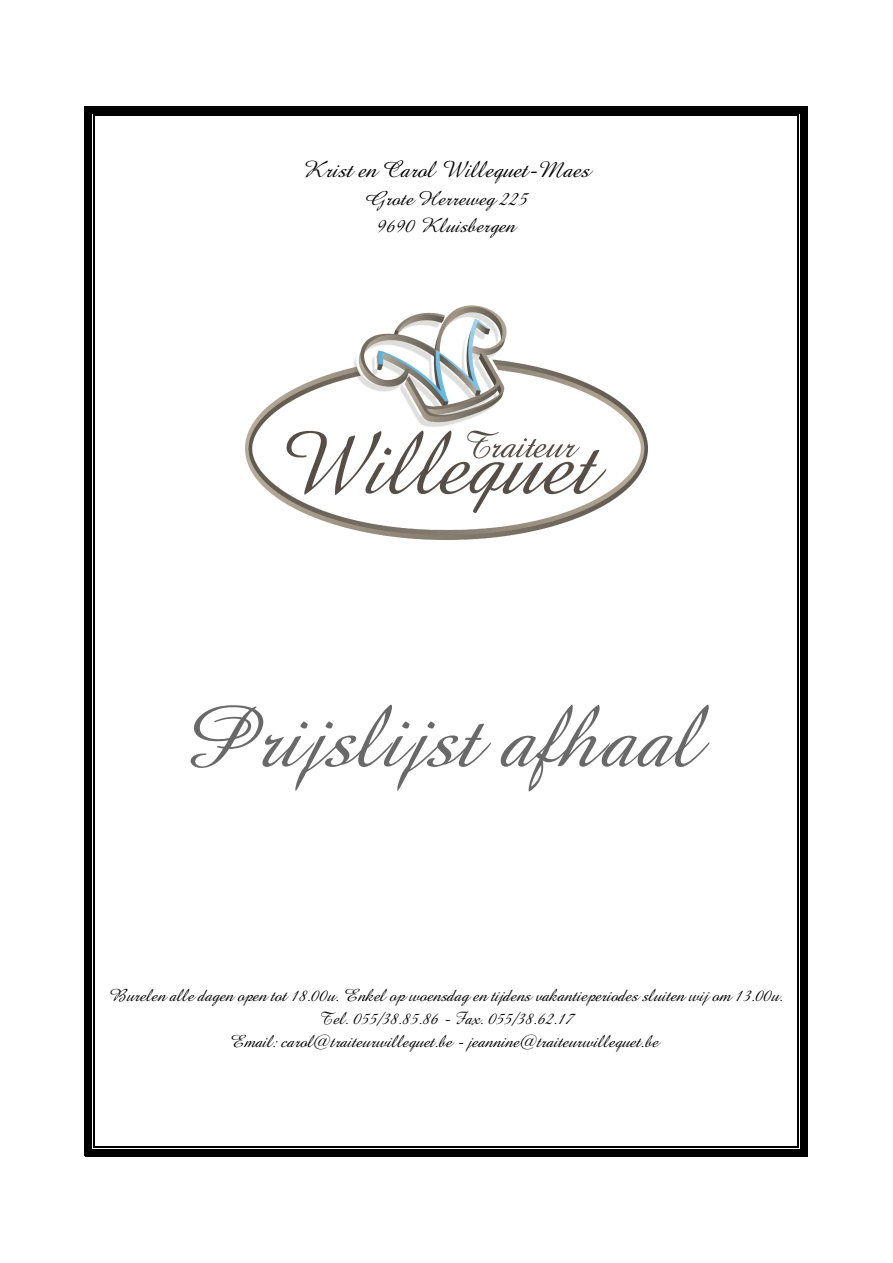
<style>
.page{position:relative;width:893px;height:1263px;background:#fff}
.page>*{position:absolute;margin:0;border:0;box-sizing:border-box;transform-origin:0 0}
.t1{font:italic 90px "Amaze Normal";color:#696969}
.t2{font:italic 24px "Amaze Normal";color:#000}
.t3{font:italic 21px/27.2px "Amaze Normal";color:#000;text-align:center}
.t4{font:italic 18px/23.2px "Amaze Normal";color:#000;text-align:center}
</style>
<div class="page">
<img style="left:246px;top:305px;width:401px;height:234px">
<hr style="left:94px;top:115px;width:1px;height:1032px;background:#000">
<hr style="left:798px;top:115px;width:1px;height:1032px;background:#000">
<hr style="left:94px;top:115px;width:705px;height:1px;background:#000">
<hr style="left:94px;top:1146px;width:705px;height:2px;background:#000">
<div style="left:85px;top:106px;width:7px;height:1050px;background:#000"></div>
<div style="left:801px;top:106px;width:7px;height:1050px;background:#000"></div>
<div style="left:85px;top:106px;width:722px;height:7px;background:#000"></div>
<div style="left:85px;top:1149px;width:722px;height:7px;background:#000"></div>
<h2 class="t2" style="left:303px;top:160px;width:289px">Krist en Carol Willequet-Maes</h2>
<p class="t3" style="left:364px;top:187px;width:166px">Grote Herreweg 225<br>9690 Kluisbergen</p>
<h1 class="t1" style="left:185px;top:703px;width:520px">Prijslijst afhaal</h1>
<p class="t4" style="left:109px;top:985px;width:677px">Burelen alle dagen open tot 18.00u. Enkel op woensdag en tijdens vakantieperiodes sluiten wij om 13.00u.<br>Tel. 055/38.85.86 - Fax. 055/38.62.17<br>Email: carol@traiteurwillequet.be - jeannine@traiteurwillequet.be</p>
</div>
